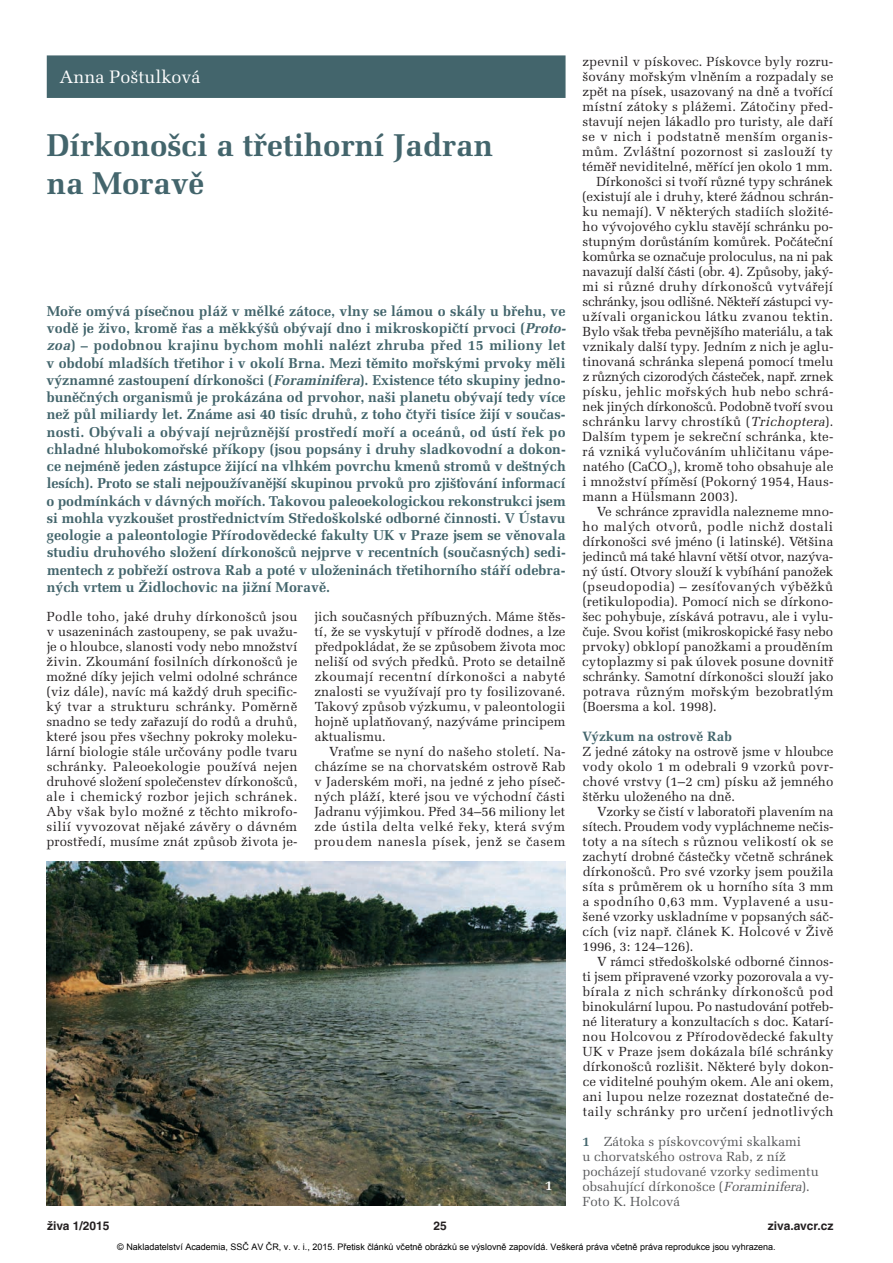
<style>
.page{position:relative;width:893px;height:1263px;background:#fff}
.page>*{position:absolute;margin:0;border:0;box-sizing:border-box;transform-origin:0 0}
.t1{font:700 31.5px/37.5px "Melior CE";color:#43656c}
.t2{font:18px "Melior CE";color:#fff}
.t3{font:700 14.25px/17.2px "Melior CE";color:#43656c}
.t4{font:700 13.5px "Melior CE";color:#43656c}
.t5{font:700 13.5px "Melior CE";color:#fff}
.t6{font:13.2px/15px "Melior CE";letter-spacing:.005em;color:#231f20;text-align:justify}
.t7{font:13.2px "Melior CE";letter-spacing:-.015em;color:#231f20}
.t8{font:13.2px "Melior CE";letter-spacing:.025em;color:#231f20}
.t9{font:13.2px/15px "Melior CE";color:#57585a}
.t10{font:13.2px "Melior CE";letter-spacing:.035em;color:#231f20}
.t11{font:700 12px "Helvetica CE";color:#231f20}
.t12{font:9px "Arial";color:#000}
.s1{font-style:italic}
.s2{font-weight:700;color:#43656c}
</style>
<div class="page">
<img style="left:47px;top:862px;width:519px;height:344px">
<div style="left:47px;top:55px;width:519px;height:43px;background:#43656c"></div>
<h2 class="t2" style="left:60px;top:70px;width:143px">Anna Poštulková</h2>
<h1 class="t1" style="left:47px;top:130px;width:448px">Dírkonošci a třetihorní Jadran na Moravě</h1>
<p class="t3" style="left:47px;top:304px;width:523px">Moře omývá písečnou pláž v mělké zátoce, vlny se lámou o skály u břehu, ve vodě je živo, kromě řas a měkkýšů obývají dno i mikroskopičtí prvoci (<span class="s1">Proto&shy;zoa</span>) – podobnou krajinu bychom mohli nalézt zhruba před 15 miliony let v období mladších třetihor i v okolí Brna. Mezi těmito mořskými prvoky měli významné zastoupení dírkonošci (<span class="s1">Foraminifera</span>). Existence této skupiny jedno&shy;buněčných organismů je prokázána od prvohor, naši planetu obývají tedy více než půl miliardy let. Známe asi 40 tisíc druhů, z toho čtyři tisíce žijí v součas&shy;nosti. Obývali a obývají nejrůznější prostředí moří a oceánů, od ústí řek po chladné hlubokomořské příkopy (jsou popsány i druhy sladkovodní a dokon&shy;ce nejméně jeden zástupce žijící na vlhkém povrchu kmenů stromů v deštných lesích). Proto se stali nejpoužívanější skupinou prvoků pro zjišťování informací o podmínkách v dávných mořích. Takovou paleoekologickou rekonstrukci jsem si mohla vyzkoušet prostřednictvím Středoškolské odborné činnosti. V Ústavu geologie a paleontologie Přírodovědecké fakulty UK v Praze jsem se věnovala studiu druhového složení dírkonošců nejprve v recentních (současných) sedi&shy;mentech z pobřeží ostrova Rab a poté v uloženinách třetihorního stáří odebra&shy;ných vrtem u Židlochovic na jižní Moravě.</p>
<p class="t6" style="left:46px;top:611px;width:253px">Podle toho, jaké druhy dírkonošců jsou v usazeninách zastoupeny, se pak uvažu&shy;je o hloubce, slanosti vody nebo množství živin. Zkoumání fosilních dírkonošců je možné díky jejich velmi odolné schránce (viz dále), navíc má každý druh specific&shy;ký tvar a strukturu schránky. Poměrně snadno se tedy zařazují do rodů a druhů, které jsou přes všechny pokroky moleku&shy;lární biologie stále určovány podle tvaru schránky. Paleoekologie používá nejen druhové složení společenstev dírkonošců, ale i chemický rozbor jejich schránek.<br>Aby však bylo možné z těchto mikrofo&shy;silií vyvozovat nějaké závěry o dávném prostředí, musíme znát způsob života je -</p>
<p class="t6" style="left:314px;top:611px;width:253px">jich současných příbuzných. Máme štěs&shy;tí, že se vyskytují v přírodě dodnes, a lze předpokládat, že se způsobem života moc neliší od svých předků. Proto se detailně zkoumají recentní dírkonošci a nabyté znalosti se využívají pro ty fosilizované.<br>Takový způsob výzkumu, v paleontologii hojně uplatňovaný, nazýváme principem aktualismu.</p>
<p class="t6" style="left:314px;top:746px;width:253px;text-indent:15px">Vraťme se nyní do našeho století. Na - cházíme se na chorvatském ostrově Rab v Jaderském moři, na jedné z jeho píseč&shy;ných pláží, které jsou ve východní části Jadranu výjimkou. Před 34–56 miliony let zde ústila delta velké řeky, která svým proudem nanesla písek, jenž se časem</p>
<p class="t6" style="left:582px;top:56px;width:252px">zpevnil v pískovec. Pískovce byly rozru-</p>
<p class="t6" style="left:582px;top:71px;width:252px">šovány mořským vlněním a rozpadaly se</p>
<p class="t6" style="left:582px;top:86px;width:252px">zpět na písek, usazovaný na dně a tvořící</p>
<p class="t6" style="left:582px;top:101px;width:252px">místní zátoky s plážemi. Zátočiny před-</p>
<p class="t6" style="left:582px;top:116px;width:252px">stavují nejen lákadlo pro turisty, ale daří</p>
<p class="t10" style="left:582px;top:132px;width:252px">se v nich i podstatně menším organis-</p>
<p class="t6" style="left:582px;top:146px;width:252px">mům. Zvláštní pozornost si zaslouží ty</p>
<p class="t6" style="left:582px;top:161px;width:252px">téměř neviditelné, měřící jen okolo 1 mm.</p>
<p class="t6" style="left:596px;top:176px;width:238px">Dírkonošci si tvoří různé typy schránek</p>
<p class="t6" style="left:582px;top:191px;width:253px">(existují ale i druhy, které žádnou schrán-</p>
<p class="t6" style="left:583px;top:206px;width:252px">ku nemají). V některých stadiích složité-</p>
<p class="t6" style="left:582px;top:221px;width:252px">ho vývojového cyklu stavějí schránku po -</p>
<p class="t6" style="left:582px;top:236px;width:252px">stupným dorůstáním komůrek. Počáteční</p>
<p class="t6" style="left:582px;top:251px;width:252px">komůrka se označuje proloculus, na ni pak</p>
<p class="t6" style="left:582px;top:266px;width:252px">navazují další části (obr. 4). Způsoby, jaký-</p>
<p class="t8" style="left:582px;top:282px;width:252px">mi si různé druhy dírkonošců vytvářejí</p>
<p class="t7" style="left:582px;top:297px;width:252px">schránky, jsou odlišné. Někteří zástupci vy -</p>
<p class="t8" style="left:582px;top:312px;width:252px">užívali organickou látku zvanou tektin.</p>
<p class="t6" style="left:582px;top:326px;width:252px">Bylo však třeba pevnějšího materiálu, a tak</p>
<p class="t6" style="left:582px;top:341px;width:253px">vznikaly další typy. Jedním z nich je aglu-</p>
<p class="t6" style="left:583px;top:356px;width:252px">tinovaná schránka slepená pomocí tmelu</p>
<p class="t7" style="left:583px;top:372px;width:252px">z různých cizorodých částeček, např. zrnek</p>
<p class="t8" style="left:582px;top:387px;width:252px">písku, jehlic mořských hub nebo schrá-</p>
<p class="t7" style="left:583px;top:402px;width:252px">nek jiných dírkonošců. Podobně tvoří svou</p>
<p class="t8" style="left:582px;top:417px;width:252px">schránku larvy chrostíků (<span class="s1">Trichoptera</span>).</p>
<p class="t6" style="left:583px;top:431px;width:252px">Dalším typem je sekreční schránka, kte-</p>
<p class="t6" style="left:583px;top:446px;width:253px">rá vzniká vylučováním uhličitanu vápe-</p>
<p class="t6" style="left:583px;top:461px;width:252px">natého (CaCO<sub>3</sub>), kromě toho obsahuje ale</p>
<p class="t6" style="left:582px;top:476px;width:252px">i množství příměsí (Pokorný 1954, Haus-</p>
<p class="t6" style="left:582px;top:491px;width:157px">mann a Hülsmann 2003).</p>
<p class="t6" style="left:597px;top:506px;width:238px">Ve schránce zpravidla nalezneme mno-</p>
<p class="t10" style="left:582px;top:522px;width:252px">ho malých otvorů, podle nichž dostali</p>
<p class="t6" style="left:582px;top:536px;width:252px">dírkonošci své jméno (i latinské). Většina</p>
<p class="t6" style="left:582px;top:551px;width:252px">jedinců má také hlavní větší otvor, nazýva -</p>
<p class="t6" style="left:582px;top:566px;width:252px">ný ústí. Otvory slouží k vybíhání panožek</p>
<p class="t10" style="left:582px;top:582px;width:252px">(pseudopodia) – zesíťovaných výběžků</p>
<p class="t6" style="left:582px;top:596px;width:252px">(retikulopodia). Pomocí nich se dírkono-</p>
<p class="t6" style="left:582px;top:611px;width:252px">šec pohybuje, získává potravu, ale i vylu-</p>
<p class="t7" style="left:582px;top:627px;width:252px">čuje. Svou kořist (mikroskopické řasy nebo</p>
<p class="t6" style="left:582px;top:641px;width:252px">prvoky) obklopí panožkami a prouděním</p>
<p class="t6" style="left:582px;top:656px;width:253px">cytoplazmy si pak úlovek posune dovnitř</p>
<p class="t6" style="left:583px;top:671px;width:252px">schránky. Samotní dírkonošci slouží jako</p>
<p class="t6" style="left:583px;top:686px;width:252px">potrava různým mořským bezobratlým</p>
<p class="t6" style="left:583px;top:701px;width:136px">(Boersma a kol. 1998).</p>
<p class="t4" style="left:583px;top:732px;width:151px">Výzkum na ostrově Rab</p>
<p class="t6" style="left:583px;top:746px;width:253px">Z jedné zátoky na ostrově jsme v hloubce vody okolo 1 m odebrali 9 vzorků povr&shy;chové vrstvy (1–2 cm) písku až jemného štěrku uloženého na dně.</p>
<p class="t6" style="left:582px;top:806px;width:253px;text-indent:15px">Vzorky se čistí v laboratoři plavením na sítech. Proudem vody vypláchneme nečis&shy;toty a na sítech s různou velikostí ok se zachytí drobné částečky včetně schránek dírkonošců. Pro své vzorky jsem použila síta s průměrem ok u horního síta 3 mm a spodního 0,63 mm. Vyplavené a usu&shy;šené vzorky uskladníme v popsaných sáč&shy;cích (viz např. článek K. Holcové v Živě 1996, 3: 124–126).</p>
<p class="t6" style="left:583px;top:956px;width:253px;text-indent:14px">V rámci středoškolské odborné činnos&shy;ti jsem připravené vzorky pozorovala a vy - bírala z nich schránky dírkonošců pod binokulární lupou. Po nastudování potřeb&shy;né literatury a konzultacích s doc. Katarí&shy;nou Holcovou z Přírodovědecké fakulty UK v Praze jsem dokázala bílé schránky dírkonošců rozlišit. Některé byly dokon&shy;ce viditelné pouhým okem. Ale ani okem, ani lupou nelze rozeznat dostatečné de - taily schránky pro určení jednotlivých</p>
<p class="t9" style="left:583px;top:1136px;width:238px"><span class="s2">1</span> Zátoka s pískovcovými skalkami<br>u chorvatského ostrova Rab, z níž pocházejí studované vzorky sedimentu obsahující dírkonošce (<span class="s1">Foraminifera</span>).<br>Foto K. Holcová</p>
<p class="t12" style="left:117px;top:1241px;width:660px">© Nakladatelství Academia, SSČ AV ČR, v. v. i., 2015. Přetisk článků včetně obrázků se výslovně zapovídá. Veškerá práva včetně práva reprodukce jsou vyhrazena.</p>
<p class="t5" style="left:545px;top:1180px;width:9px">1</p>
<p class="t11" style="left:47px;top:1221px;width:64px">živa 1/2015</p>
<p class="t11" style="left:433px;top:1221px;width:15px">25</p>
<p class="t11" style="left:768px;top:1221px;width:67px">ziva.avcr.cz</p>
</div>
